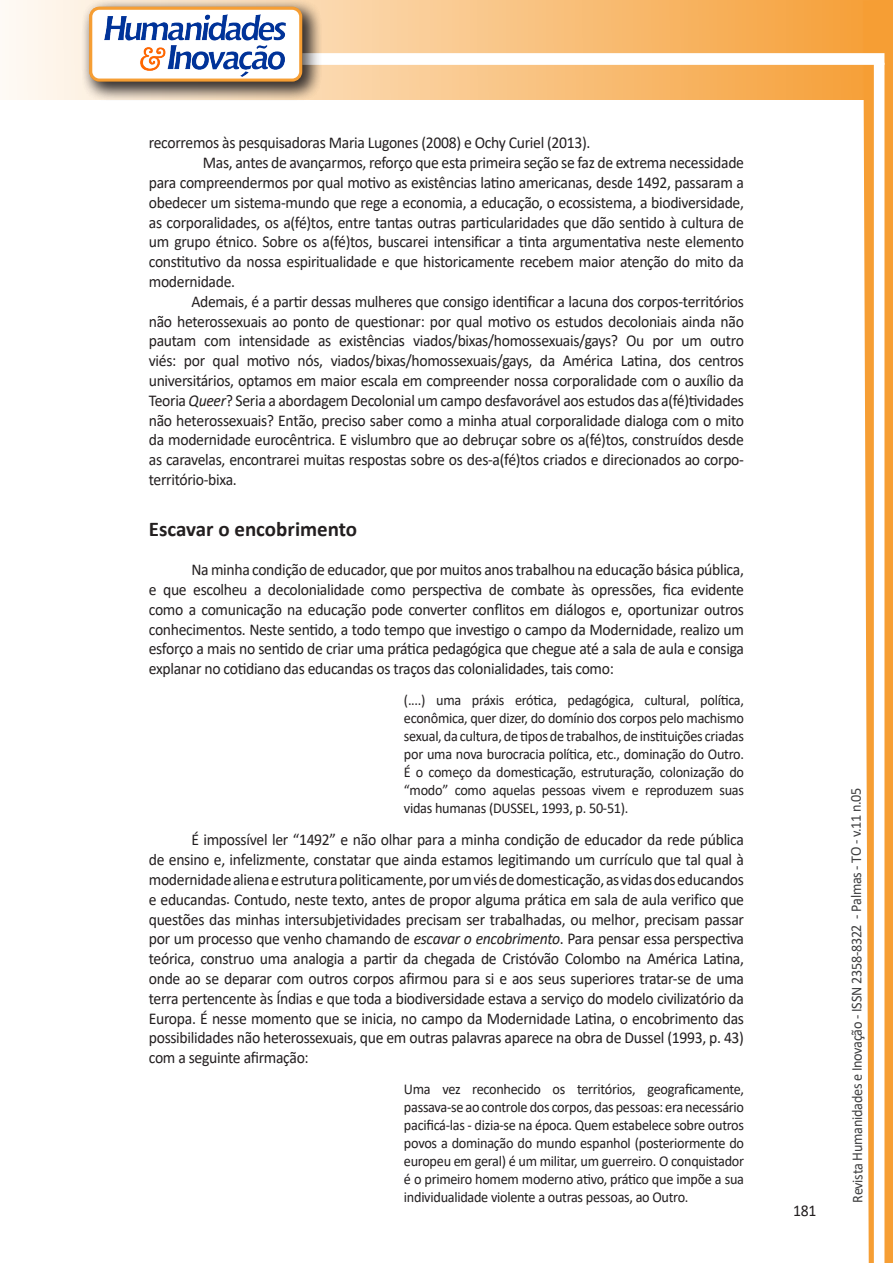
<style>
.page{position:relative;width:893px;height:1263px;background:#fff}
.page>*{position:absolute;margin:0;border:0;box-sizing:border-box;transform-origin:0 0}
.Titulo_2{font:700 21px "Calibri";color:#231f20}
.texto{font:16.5px/19.8px "Calibri";letter-spacing:-.02em;color:#231f20;text-align:justify;scale:.95 1}
.citacao{font:15px/18px "Calibri";letter-spacing:-.02em;color:#231f20;text-align:justify;scale:.95 1}
.t1{font:15px "Calibri";letter-spacing:-.025em;color:#3e3e3f;scale:.95 1}
.s1{font-style:italic}
</style>
<div class="page">
<svg style="left:5px;top:0;width:858px;height:100px;background:#f9c484"></svg>
<div style="left:302px;top:53px;width:582px;height:12px;background:#fff;border:2px solid #fff"></div>
<svg style="left:863px;top:0;width:30px;height:1263px"></svg>
<div style="left:81px;top:0;width:241px;height:102px;background:#231f20;opacity:.75"></div>
<div style="left:91px;top:8px;width:210px;height:72px;background:#fff;border-radius:9px"></div>
<img style="left:104px;top:14px;width:181px;height:62px">
<div style="left:89px;top:7px;width:213px;height:75px;border:3px solid #f69e34;border-radius:9px"></div>
<p class="texto" style="left:149px;top:133px;width:466px">recorremos às pesquisadoras Maria Lugones (2008) e Ochy Curiel (2013).</p>
<p class="texto" style="left:149px;top:152px;width:628px;text-indent:54px">Mas, antes de avançarmos, reforço que esta primeira seção se faz de extrema necessidade para compreendermos por qual motivo as existências latino americanas, desde 1492, passaram a obedecer um sistema-mundo que rege a economia, a educação, o ecossistema, a biodiversidade, as corporalidades, os a(fé)tos, entre tantas outras particularidades que dão sentido à cultura de um grupo étnico. Sobre os a(fé)tos, buscarei intensificar a tinta argumentativa neste elemento constitutivo da nossa espiritualidade e que historicamente recebem maior atenção do mito da modernidade.</p>
<p class="texto" style="left:149px;top:291px;width:628px;text-indent:43px">Ademais, é a partir dessas mulheres que consigo identificar a lacuna dos corpos-territórios não heterossexuais ao ponto de questionar: por qual motivo os estudos decoloniais ainda não pautam com intensidade as existências viados/bixas/homossexuais/gays? Ou por um outro viés: por qual motivo nós, viados/bixas/homossexuais/gays, da América Latina, dos centros universitários, optamos em maior escala em compreender nossa corporalidade com o auxílio da Teoria <span class="s1">Queer</span>? Seria a abordagem Decolonial um campo desfavorável aos estudos das a(fé)tividades não heterossexuais? Então, preciso saber como a minha atual corporalidade dialoga com o mito da modernidade eurocêntrica. E vislumbro que ao debruçar sobre os a(fé)tos, construídos desde as caravelas, encontrarei muitas respostas sobre os des-a(fé)tos criados e direcionados ao corpo&shy;território-bixa.</p>
<p class="Titulo_2" style="left:149px;top:514px;width:210px">Escavar o encobrimento</p>
<p class="texto" style="left:149px;top:559px;width:628px;text-indent:43px">Na minha condição de educador, que por muitos anos trabalhou na educação básica pública, e que escolheu a decolonialidade como perspectiva de combate às opressões, fica evidente como a comunicação na educação pode converter conflitos em diálogos e, oportunizar outros conhecimentos. Neste sentido, a todo tempo que investigo o campo da Modernidade, realizo um esforço a mais no sentido de criar uma prática pedagógica que chegue até a sala de aula e consiga explanar no cotidiano das educandas os traços das colonialidades, tais como:</p>
<p class="citacao" style="left:404px;top:690px;width:359px">(....) uma práxis erótica, pedagógica, cultural, política, econômica, quer dizer, do domínio dos corpos pelo machismo sexual, da cultura, de tipos de trabalhos, de instituições criadas por uma nova burocracia política, etc., dominação do Outro.<br>É o começo da domesticação, estruturação, colonização do “modo” como aquelas pessoas vivem e reproduzem suas vidas humanas (DUSSEL, 1993, p. 50-51).</p>
<p class="texto" style="left:149px;top:830px;width:628px;text-indent:43px">É impossível ler “1492” e não olhar para a minha condição de educador da rede pública de ensino e, infelizmente, constatar que ainda estamos legitimando um currículo que tal qual à modernidade aliena e estrutura politicamente, por um viés de domesticação, as vidas dos educandos e educandas. Contudo, neste texto, antes de propor alguma prática em sala de aula verifico que questões das minhas intersubjetividades precisam ser trabalhadas, ou melhor, precisam passar por um processo que venho chamando de <span class="s1">escavar o encobrimento</span>. Para pensar essa perspectiva teórica, construo uma analogia a partir da chegada de Cristóvão Colombo na América Latina, onde ao se deparar com outros corpos afirmou para si e aos seus superiores tratar-se de uma terra pertencente às Índias e que toda a biodiversidade estava a serviço do modelo civilizatório da Europa. É nesse momento que se inicia, no campo da Modernidade Latina, o encobrimento das possibilidades não heterossexuais, que em outras palavras aparece na obra de Dussel (1993, p. 43) com a seguinte afirmação:</p>
<p class="citacao" style="left:404px;top:1080px;width:360px">Uma vez reconhecido os territórios, geograficamente, passava-se ao controle dos corpos, das pessoas: era necessário pacificá-las - dizia-se na época. Quem estabelece sobre outros povos a dominação do mundo espanhol (posteriormente do europeu em geral) é um militar, um guerreiro. O conquistador é o primeiro homem moderno ativo, prático que impõe a sua individualidade violente a outras pessoas, ao Outro.</p>
<p class="texto" style="left:793px;top:1200px;width:26px">181</p>
<p class="t1" style="left:846px;top:1203px;width:439px;rotate:-90deg">Revista Humanidades e Inovação - ISSN 2358-8322 - Palmas - TO - v.11 n.05</p>
</div>
